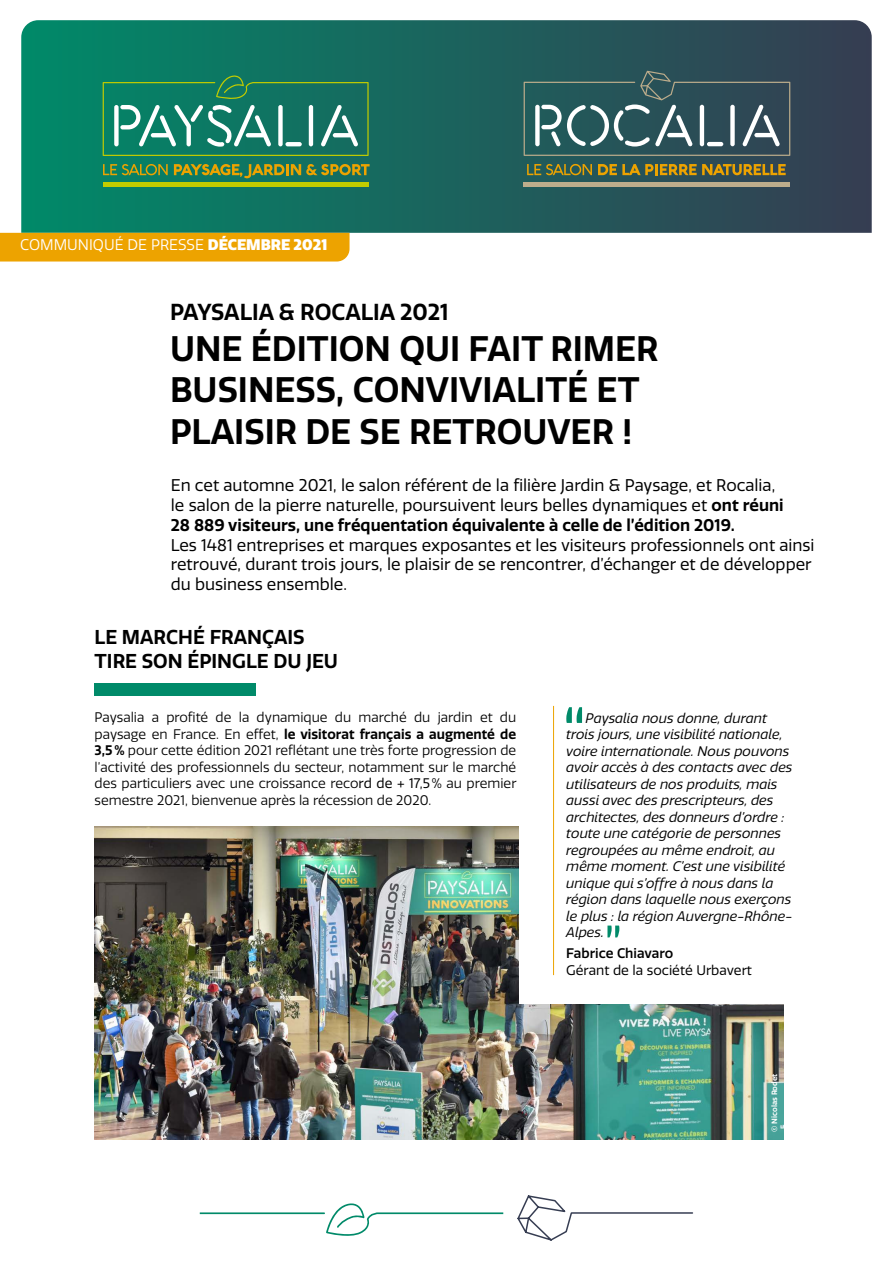
<style>
.page{position:relative;width:893px;height:1263px;background:#fff}
.page>*{position:absolute;margin:0;border:0;box-sizing:border-box;transform-origin:0 0}
.t1{font:600 34.5px/41.4px "Quatro";color:#000}
.t2{font:600 22.5px "Quatro";color:#000}
.t3{font:600 19.5px/23.4px "Quatro";color:#000}
.t4{font:16.5px/19.8px "Quatro";color:#000}
.t5{font:15px "Quatro";color:#fff}
.t6{font:italic 13.5px/16.5px "Quatro";color:#000}
.t7{font:13.5px/16.5px "Quatro";color:#000;text-align:justify}
.t8{font:13.5px "Quatro";color:#000}
.t9{font:500 13.5px "Quatro";color:#000}
.t10{font:600 7.5px "Quatro";color:#fff}
.s1{font-weight:900}
.s2{font-weight:600}
.s3{font-style:inherit}
</style>
<div class="page">
<img style="left:95px;top:826px;width:688px;height:314px">
<div style="left:519px;top:817px;width:348px;height:186px;background:#fff"></div>
<svg style="left:21px;top:20px;width:851px;height:213px;background:#1c645d"></svg>
<div style="left:0;top:233px;width:350px;height:28px;background:#eda300"></div>
<hr style="left:103px;top:183px;width:266px;height:4px;background:#c2cc00">
<svg style="left:103px;top:164px;width:65px;height:11px"></svg>
<svg style="left:174px;top:164px;width:196px;height:14px;background:#6b8638"></svg>
<svg style="left:103px;top:75px;width:266px;height:81px;background:#318a71"></svg>
<hr style="left:524px;top:183px;width:266px;height:4px;background:#bdad8c">
<svg style="left:527px;top:164px;width:65px;height:11px"></svg>
<svg style="left:598px;top:164px;width:188px;height:11px;background:#907a28"></svg>
<svg style="left:524px;top:71px;width:266px;height:85px;background:#45676b"></svg>
<svg style="left:200px;top:1203px;width:303px;height:33px"></svg>
<svg style="left:517px;top:1195px;width:176px;height:46px"></svg>
<div style="left:95px;top:683px;width:161px;height:13px;background:#008a69"></div>
<svg style="left:566px;top:707px;width:16px;height:16px"></svg>
<svg style="left:607px;top:925px;width:12px;height:12px"></svg>
<hr style="left:553px;top:706px;width:1px;height:269px;background:#eda300">
<p class="t5" style="left:20px;top:236px;width:309px">COMMUNIQUÉ DE PRESSE <span class="s1">DÉCEMBRE 2021</span></p>
<h2 class="t2" style="left:170px;top:299px;width:280px">PAYSALIA &amp; ROCALIA 2021</h2>
<h1 class="t1" style="left:170px;top:329px;width:490px">UNE ÉDITION QUI FAIT RIMER<br>BUSINESS, CONVIVIALITÉ ET<br>PLAISIR DE SE RETROUVER !</h1>
<p class="t4" style="left:171px;top:476px;width:614px">En cet automne 2021, le salon référent de la filière Jardin &amp; Paysage, et Rocalia, le salon de la pierre naturelle, poursuivent leurs belles dynamiques et <span class="s2">ont réuni<br>28 889 visiteurs, une fréquentation équivalente à celle de l’édition 2019.</span></p>
<p class="t4" style="left:171px;top:535px;width:645px">Les 1481 entreprises et marques exposantes et les visiteurs professionnels ont ainsi retrouvé, durant trois jours, le plaisir de se rencontrer, d’échanger et de développer du business ensemble.</p>
<h3 class="t3" style="left:95px;top:626px;width:245px">LE MARCHÉ FRANÇAIS<br>TIRE SON ÉPINGLE DU JEU</h3>
<p class="t7" style="left:95px;top:709px;width:423px">Paysalia a profité de la dynamique du marché du jardin et du paysage en France. En effet, <span class="s2">le visitorat français a augmenté de 3,5%</span> pour cette édition 2021 reflétant une très forte progression de l’activité des professionnels du secteur, notamment sur le marché des particuliers avec une croissance reco<span class="s3">rd de + 17,5%</span> au premier semestre 2021, bienvenue après la récession de 2020.</p>
<p class="t6" style="left:566px;top:710px;width:228px;text-indent:19px">Paysalia nous donne, durant trois jours, une visibilité nationale, voire internationale. Nous pouvons avoir accès à des contacts avec des utilisateurs de nos produits, mais aussi avec des prescripteurs, des architectes, des donneurs d’ordre : toute une catégorie de personnes regroupées au même endroit, au même moment. C’est une visibilité unique qui s’offre à nous dans la région dans laquelle nous exerçons le plus : la région Auvergne-Rhône-<br>Alpes.</p>
<p class="t9" style="left:566px;top:945px;width:109px">Fabrice Chiavaro</p>
<p class="t8" style="left:566px;top:962px;width:187px">Gérant de la société Urbavert</p>
<p class="t10" style="left:770px;top:1131px;width:59px;rotate:-90deg">© Nicolas Rodet</p>
</div>
